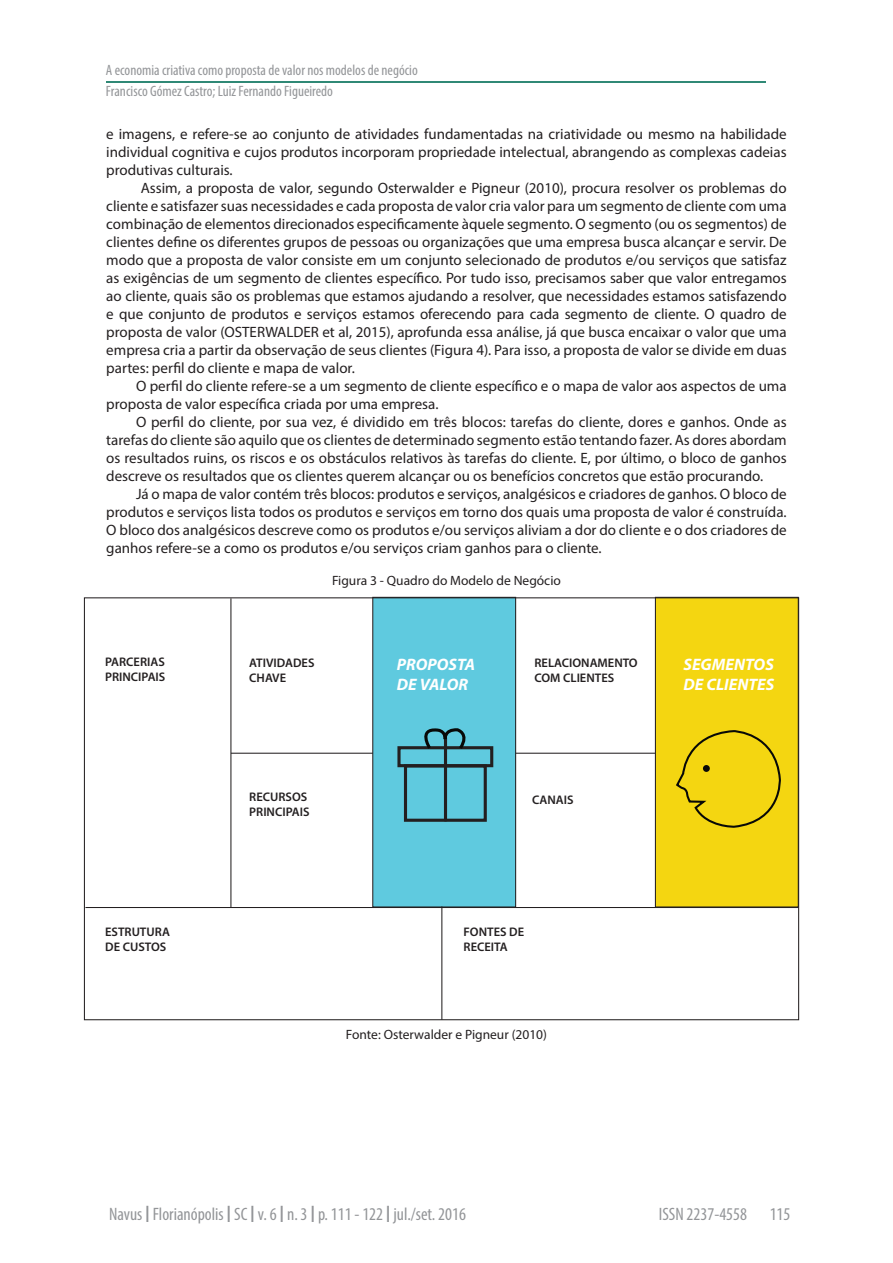
<style>
.page{position:relative;width:893px;height:1263px;background:#fff}
.page>*{position:absolute;margin:0;border:0;box-sizing:border-box;transform-origin:0 0}
.t1{font:condensed 18px "Myriad Pro";color:#939598}
.t2{font:italic 700 16.65px/20px "Myriad Pro";color:#fff}
.t3{font:15px/18px "Myriad Pro";color:#231f20;text-align:justify}
.t4{font:condensed 15px/21px "Myriad Pro";color:#939598}
.t5{font:13.5px "Myriad Pro";color:#231f20}
.t6{font:600 12.45px/15px "Myriad Pro";color:#231f20}
.s1{font-size:24px}
</style>
<div class="page">
<hr style="left:106px;top:81px;width:660px;height:2px;background:#308976">
<div style="left:655px;top:597px;width:143px;height:310px;background:#f4d611"></div>
<div style="left:655px;top:597px;width:144px;height:310px;border:1px solid #231f20"></div>
<div style="left:373px;top:597px;width:143px;height:310px;background:#5fcadf"></div>
<div style="left:372px;top:597px;width:144px;height:310px;border:1px solid #231f20"></div>
<div style="left:404px;top:764px;width:83px;height:58px;border:3px solid #231f20"></div>
<hr style="left:444px;top:738px;width:3px;height:83px;background:#231f20">
<svg style="left:397px;top:728px;width:97px;height:41px"></svg>
<svg style="left:676px;top:731px;width:105px;height:97px"></svg>
<div style="left:703px;top:765px;width:7px;height:7px;background:#080907;border-radius:50%"></div>
<hr style="left:85px;top:907px;width:713px;height:1px;background:#231f20">
<hr style="left:441px;top:906px;width:1px;height:114px;background:#231f20">
<hr style="left:230px;top:598px;width:1px;height:309px;background:#231f20">
<hr style="left:231px;top:753px;width:142px;height:1px;background:#231f20">
<hr style="left:516px;top:753px;width:139px;height:1px;background:#231f20">
<p class="t4" style="left:106px;top:60px;width:313px">A economia criativa como proposta de valor nos modelos de negócio<br>Francisco Gómez Castro; Luiz Fernando Figueiredo</p>
<p class="t3" style="left:106px;top:125px;width:682px">e imagens, e refere-se ao conjunto de atividades fundamentadas na criatividade ou mesmo na habilidade individual cognitiva e cujos produtos incorporam propriedade intelectual, abrangendo as complexas cadeias produtivas culturais.</p>
<p class="t3" style="left:106px;top:179px;width:682px;text-indent:35px">Assim, a proposta de valor, segundo Osterwalder e Pigneur (2010), procura resolver os problemas do cliente e satisfazer suas necessidades e cada proposta de valor cria valor para um segmento de cliente com uma combinação de elementos direcionados especificamente àquele segmento. O segmento (ou os segmentos) de clientes define os diferentes grupos de pessoas ou organizações que uma empresa busca alcançar e servir. De modo que a proposta de valor consiste em um conjunto selecionado de produtos e/ou serviços que satisfaz as exigências de um segmento de clientes específico. Por tudo isso, precisamos saber que valor entregamos ao cliente, quais são os problemas que estamos ajudando a resolver, que necessidades estamos satisfazendo e que conjunto de produtos e serviços estamos oferecendo para cada segmento de cliente. O quadro de proposta de valor (OSTERWALDER et al, 2015), aprofunda essa análise, já que busca encaixar o valor que uma empresa cria a partir da observação de seus clientes (Figura 4). Para isso, a proposta de valor se divide em duas partes: perfil do cliente e mapa de valor.</p>
<p class="t3" style="left:106px;top:377px;width:682px;text-indent:30px">O perfil do cliente refere-se a um segmento de cliente específico e o mapa de valor aos aspectos de uma proposta de valor específica criada por uma empresa.</p>
<p class="t3" style="left:106px;top:413px;width:682px;text-indent:30px">O perfil do cliente, por sua vez, é dividido em três blocos: tarefas do cliente, dores e ganhos. Onde as tarefas do cliente são aquilo que os clientes de determinado segmento estão tentando fazer. As dores abordam os resultados ruins, os riscos e os obstáculos relativos às tarefas do cliente. E, por último, o bloco de ganhos descreve os resultados que os clientes querem alcançar ou os benefícios concretos que estão procurando.</p>
<p class="t3" style="left:106px;top:485px;width:682px;text-indent:30px">Já o mapa de valor contém três blocos: produtos e serviços, analgésicos e criadores de ganhos. O bloco de produtos e serviços lista todos os produtos e serviços em torno dos quais uma proposta de valor é construída.<br>O bloco dos analgésicos descreve como os produtos e/ou serviços aliviam a dor do cliente e o dos criadores de ganhos refere-se a como os produtos e/ou serviços criam ganhos para o cliente.</p>
<p class="t5" style="left:332px;top:572px;width:230px">Figura 3 - Quadro do Modelo de Negócio</p>
<p class="t6" style="left:105px;top:654px;width:62px">PARCERIAS<br>PRINCIPAIS</p>
<p class="t6" style="left:105px;top:924px;width:66px">ESTRUTURA<br>DE CUSTOS</p>
<p class="t6" style="left:534px;top:655px;width:105px">RELACIONAMENTO<br>COM CLIENTES</p>
<p class="t6" style="left:249px;top:655px;width:67px">ATIVIDADES<br>CHAVE</p>
<p class="t2" style="left:397px;top:654px;width:80px">PROPOSTA<br>DE VALOR</p>
<p class="t2" style="left:683px;top:654px;width:92px">SEGMENTOS<br>DE CLIENTES</p>
<p class="t6" style="left:249px;top:789px;width:62px">RECURSOS<br>PRINCIPAIS</p>
<p class="t6" style="left:532px;top:792px;width:43px">CANAIS</p>
<p class="t6" style="left:464px;top:924px;width:62px">FONTES DE<br>RECEITA</p>
<p class="t5" style="left:346px;top:1026px;width:203px">Fonte: Osterwalder e Pigneur (2010)</p>
<p class="t1" style="left:109px;top:1203px;width:358px">Navus <span class="s1">I</span> Florianópolis <span class="s1">I</span> SC <span class="s1">I</span> v. 6 <span class="s1">I</span> n. 3 <span class="s1">I</span> p. 111 - 122 <span class="s1">I</span> jul./set. 2016</p>
<p class="t1" style="left:659px;top:1203px;width:90px">ISSN 2237-4558</p>
<p class="t1" style="left:770px;top:1203px;width:22px">115</p>
</div>
